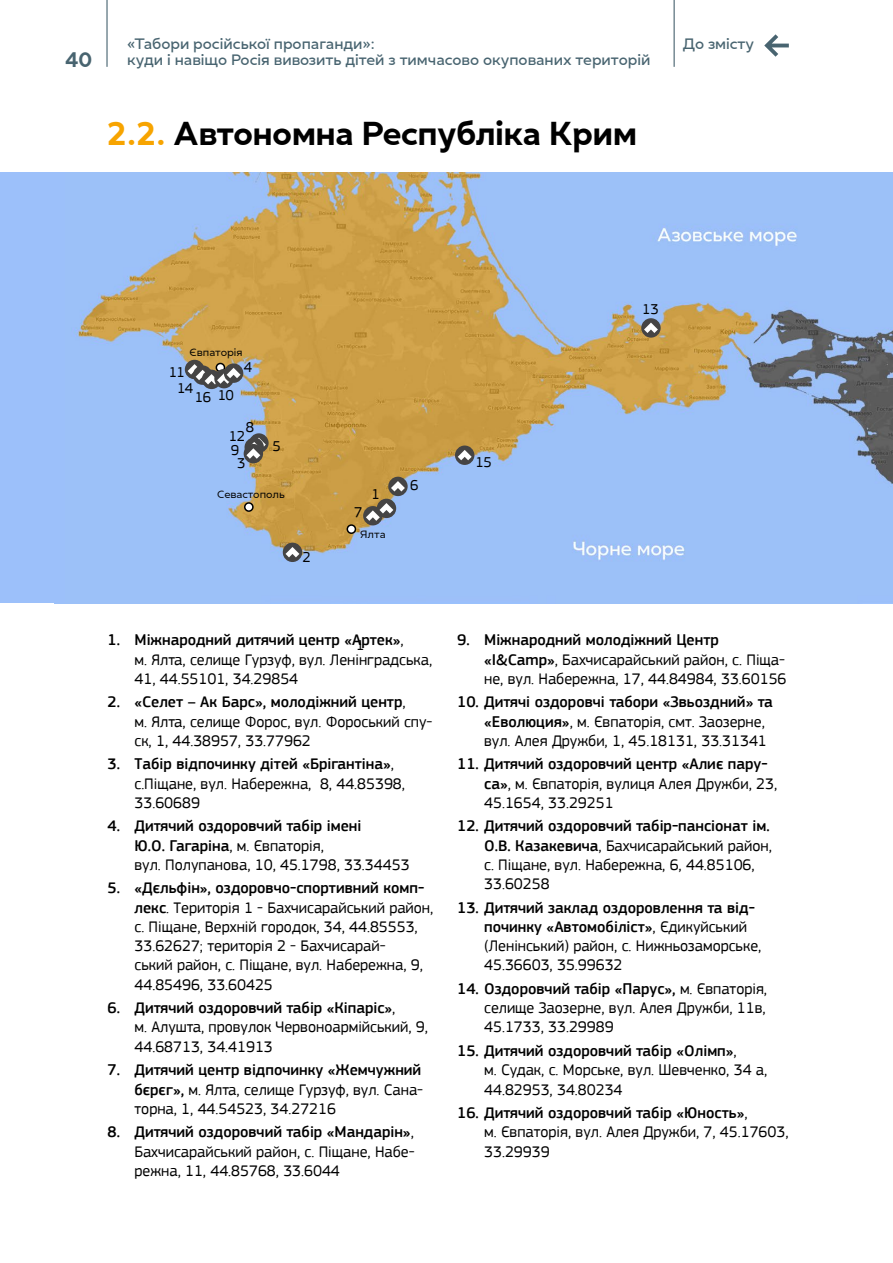
<style>
.page{position:relative;width:893px;height:1263px;background:#fff}
.page>*{position:absolute;margin:0;border:0;box-sizing:border-box;transform-origin:0 0}
.t1{font:700 33px "Golca";color:#000}
.t2{font:700 21px "Golca";color:#486470}
.t3{font:16.05px/19.2px "PF Square Sans Pro";color:#000}
.t4{font:500 15px "Golca";color:#486470}
.t5{font:15px/16.2px "PF Square Sans Pro";letter-spacing:-.03em;color:#000;text-align:center}
.t6{font:10.5px "Golca";color:#000}
.s1{color:#f7a400}
.s2{font-weight:500}
</style>
<div class="page">
<hr style="left:106px;top:0;width:2px;height:67px;background:#486470">
<hr style="left:674px;top:0;width:1px;height:67px;background:#486470">
<svg style="left:764px;top:34px;width:25px;height:23px"></svg>
<img style="left:65px;top:172px;width:828px;height:431px">
<div style="left:185px;top:360px;width:19px;height:19px;background:#454444;border-radius:50%"></div>
<div style="left:216px;top:363px;width:9px;height:9px;border:2px solid #000;border-radius:50%"></div>
<div style="left:347px;top:525px;width:8px;height:8px;background:#fff;border-radius:50%"></div>
<div style="left:347px;top:524px;width:9px;height:10px;border:2px solid #000;border-radius:50%"></div>
<svg style="left:202px;top:370px;width:19px;height:19px"></svg>
<div style="left:214px;top:369px;width:20px;height:19px;background:#454444;border-radius:50%"></div>
<div style="left:224px;top:363px;width:19px;height:20px;background:#454444;border-radius:50%"></div>
<svg style="left:188px;top:364px;width:53px;height:20px"></svg>
<svg style="left:249px;top:433px;width:20px;height:20px"></svg>
<div style="left:244px;top:444px;width:19px;height:19px;background:#454444;border-radius:50%"></div>
<svg style="left:246px;top:438px;width:20px;height:21px"></svg>
<div style="left:283px;top:543px;width:19px;height:19px;background:#454444;border-radius:50%"></div>
<svg style="left:286px;top:547px;width:13px;height:10px"></svg>
<div style="left:363px;top:506px;width:20px;height:19px;background:#454444;border-radius:50%"></div>
<div style="left:377px;top:499px;width:19px;height:19px;background:#454444;border-radius:50%"></div>
<svg style="left:366px;top:503px;width:27px;height:18px"></svg>
<div style="left:388px;top:477px;width:20px;height:19px;background:#454444;border-radius:50%"></div>
<svg style="left:391px;top:481px;width:14px;height:10px"></svg>
<div style="left:455px;top:445px;width:19px;height:20px;background:#454444;border-radius:50%"></div>
<svg style="left:458px;top:450px;width:14px;height:10px"></svg>
<svg style="left:641px;top:318px;width:20px;height:20px"></svg>
<svg style="left:644px;top:323px;width:14px;height:10px"></svg>
<div style="left:0;top:172px;width:65px;height:431px;background:#9cc0fa"></div>
<div style="left:245px;top:503px;width:8px;height:8px;background:#fff;border-radius:50%"></div>
<div style="left:244px;top:502px;width:10px;height:10px;border:2px solid #000;border-radius:50%"></div>
<p class="t4" style="left:127px;top:34px;width:249px">«Табори російської пропаганди»:</p>
<h2 class="t2" style="left:65px;top:46px;width:29px">40</h2>
<p class="t4" style="left:127px;top:50px;width:525px">куди і навіщо Росія вивозить дітей з тимчасово окупованих територій</p>
<h1 class="t1" style="left:108px;top:112px;width:531px"><span class="s1">2.2.</span> Автономна Республіка Крим</h1>
<p class="t4" style="left:683px;top:34px;width:73px">До змісту</p>
<p class="t6" style="left:190px;top:346px;width:54px">Євпаторія</p>
<p class="t5" style="left:169px;top:364px;width:26px">11<br>14</p>
<p class="t5" style="left:195px;top:388px;width:40px">16 10</p>
<p class="t5" style="left:244px;top:359px;width:10px">4</p>
<p class="t5" style="left:246px;top:419px;width:10px">8</p>
<p class="t5" style="left:229px;top:428px;width:18px">12</p>
<p class="t5" style="left:272px;top:438px;width:10px">5</p>
<p class="t5" style="left:231px;top:442px;width:10px">9</p>
<p class="t6" style="left:217px;top:488px;width:69px">Севастополь</p>
<p class="t5" style="left:237px;top:455px;width:10px">3</p>
<p class="t5" style="left:302px;top:549px;width:10px">2</p>
<p class="t5" style="left:354px;top:504px;width:10px">7</p>
<p class="t5" style="left:371px;top:486px;width:10px">1</p>
<p class="t6" style="left:360px;top:528px;width:27px">Ялта</p>
<p class="t5" style="left:410px;top:477px;width:10px">6</p>
<p class="t5" style="left:475px;top:454px;width:18px">15</p>
<p class="t5" style="left:642px;top:301px;width:18px">13</p>
<p class="t3" style="left:135px;top:630px;width:299px;text-indent:-27px"><span class="s2">1. Міжнародний дитячий центр «Артек»</span>,<br>м. Ялта, селище Гурзуф, вул. Ленінградська,<br>41, 44.55101, 34.29854</p>
<p class="t3" style="left:135px;top:692px;width:300px;text-indent:-27px"><span class="s2">2. «Селет – Ак Барс», молодіжний центр</span>,<br>м. Ялта, селище Форос, вул. Фороський спу&shy;ск, 1, 44.38957, 33.77962</p>
<p class="t3" style="left:135px;top:754px;width:272px;text-indent:-27px"><span class="s2">3. Табір відпочинку дітей «Брігантіна»</span>, с.Піщане, вул. Набережна, 8, 44.85398,<br>33.60689</p>
<p class="t3" style="left:135px;top:816px;width:277px;text-indent:-27px"><span class="s2">4. Дитячий оздоровчий табір імені<br>Ю.О. Гагаріна</span>, м. Євпаторія,<br>вул. Полупанова, 10, 45.1798, 33.34453</p>
<p class="t3" style="left:135px;top:879px;width:300px;text-indent:-27px"><span class="s2">5. «Дєльфін», оздоровчо-спортивний комп&shy;лекс</span>. Територія 1 - Бахчисарайський район, с. Піщане, Верхній городок, 34, 44.85553, 33.62627; територія 2 - Бахчисарай-<br>ський район, с. Піщане, вул. Набережна, 9, 44.85496, 33.60425</p>
<p class="t3" style="left:135px;top:998px;width:295px;text-indent:-27px"><span class="s2">6. Дитячий оздоровчий табір «Кіпаріс»</span>,<br>м. Алушта, провулок Червоноармійський, 9,<br>44.68713, 34.41913</p>
<p class="t3" style="left:135px;top:1060px;width:290px;text-align:justify;text-indent:-27px"><span class="s2">7. Дитячий центр відпочинку «Жемчужний бєрєг»,</span> м. Ялта, селище Гурзуф, вул. Сана&shy;торна, 1, 44.54523, 34.27216</p>
<p class="t3" style="left:135px;top:1122px;width:282px;text-align:justify;text-indent:-27px"><span class="s2">8. Дитячий оздоровчий табір «Мандарін»</span>, Бахчисарайський район, с. Піщане, Набе&shy;режна, 11, 44.85768, 33.6044</p>
<p class="t5" style="left:356px;top:637px;width:10px">1</p>
<p class="t3" style="left:484px;top:630px;width:304px;text-indent:-27px"><span class="s2">9. Міжнародний молодіжний Центр «I&amp;Camp»</span>, Бахчисарайський район, с. Піща&shy;не, вул. Набережна, 17, 44.84984, 33.60156</p>
<p class="t3" style="left:484px;top:692px;width:290px;text-indent:-27px"><span class="s2">10. Дитячі оздоровчі табори «Звьоздний» та «Еволюция»</span>, м. Євпаторія, смт. Заозерне, вул. Алея Дружби, 1, 45.18131, 33.31341</p>
<p class="t3" style="left:484px;top:754px;width:294px;text-indent:-27px"><span class="s2">11. Дитячий оздоровчий центр «Алиє пару&shy;са»</span>, м. Євпаторія, вулиця Алея Дружби, 23,<br>45.1654, 33.29251</p>
<p class="t3" style="left:484px;top:816px;width:289px;text-indent:-27px"><span class="s2">12. Дитячий оздоровчий табір-пансіонат ім.<br>О.В. Казакевича</span>, Бахчисарайський район, с. Піщане, вул. Набережна, 6, 44.85106, 33.60258</p>
<p class="t3" style="left:484px;top:898px;width:279px;text-indent:-27px"><span class="s2">13. Дитячий заклад оздоровлення та від&shy;починку «Автомобіліст»</span>, Єдикуйський (Ленінський) район, с. Нижньозаморське, 45.36603, 35.99632</p>
<p class="t3" style="left:484px;top:979px;width:284px;text-align:justify;text-indent:-27px"><span class="s2">14. Оздоровчий табір «Парус»,</span> м. Євпаторія, селище Заозерне, вул. Алея Дружби, 11в, 45.1733, 33.29989</p>
<p class="t3" style="left:484px;top:1041px;width:285px;text-indent:-27px"><span class="s2">15. Дитячий оздоровчий табір «Олімп»</span>,<br>м. Судак, с. Морське, вул. Шевченко, 34 а,<br>44.82953, 34.80234</p>
<p class="t3" style="left:484px;top:1103px;width:306px;text-indent:-27px"><span class="s2">16. Дитячий оздоровчий табір «Юность»</span>,<br>м. Євпаторія, вул. Алея Дружби, 7, 45.17603,<br>33.29939</p>
</div>
